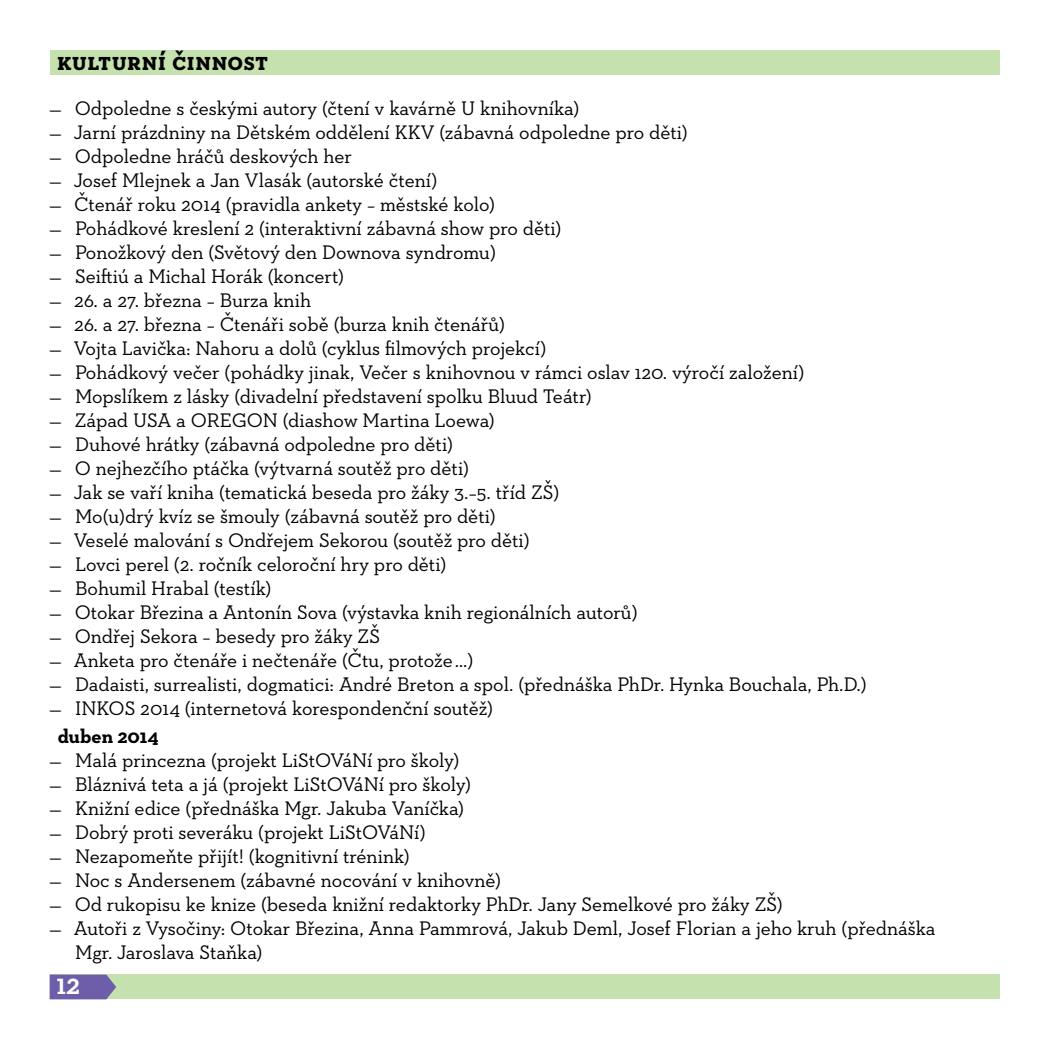
<style>
.page{position:relative;width:1049px;height:1049px;background:#fff}
.page>*{position:absolute;margin:0;border:0;box-sizing:border-box;transform-origin:0 0}
.t1{font:700 25px "Neutraface Slab Text";color:#000}
.t2{font:700 22.5px "Neutraface Slab Text";color:#fff}
.t3{font:20px/24px "Neutraface Slab Text";letter-spacing:-.005em;color:#000}
.t4{font:700 20px "Neutraface Slab Text";color:#000}
</style>
<div class="page">
<div style="left:50px;top:50px;width:949px;height:24px;background:#c5e1ae"></div>
<div style="left:50px;top:974px;width:949px;height:25px;background:#c5e1ae"></div>
<svg style="left:50px;top:974px;width:66px;height:25px;background:#7569a9"></svg>
<p class="t1" style="left:57px;top:45px;width:213px">kulturní činnost</p>
<p class="t3" style="left:49px;top:96px;width:531px">— Odpoledne s českými autory (čtení v kavárně U knihovníka)</p>
<p class="t3" style="left:49px;top:120px;width:640px">— Jarní prázdniny na Dětském oddělení KKV (zábavná odpoledne pro děti)</p>
<p class="t3" style="left:49px;top:144px;width:304px">— Odpoledne hráčů deskových her</p>
<p class="t3" style="left:49px;top:168px;width:389px">— Josef Mlejnek a Jan Vlasák (autorské čtení)</p>
<p class="t3" style="left:49px;top:192px;width:447px">— Čtenář roku 2014 (pravidla ankety – městské kolo)</p>
<p class="t3" style="left:49px;top:216px;width:514px">— Pohádkové kreslení 2 (interaktivní zábavná show pro děti)</p>
<p class="t3" style="left:49px;top:240px;width:448px">— Ponožkový den (Světový den Downova syndromu)</p>
<p class="t3" style="left:49px;top:264px;width:296px">— Seiftiú a Michal Horák (koncert)</p>
<p class="t3" style="left:49px;top:288px;width:263px">— 26. a 27. března – Burza knih</p>
<p class="t3" style="left:49px;top:312px;width:457px">— 26. a 27. března – Čtenáři sobě (burza knih čtenářů)</p>
<p class="t3" style="left:49px;top:336px;width:498px">— Vojta Lavička: Nahoru a dolů (cyklus filmových projekcí)</p>
<p class="t3" style="left:49px;top:360px;width:756px">— Pohádkový večer (pohádky jinak, Večer s knihovnou v rámci oslav 120. výročí založení)</p>
<p class="t3" style="left:49px;top:384px;width:544px">— Mopslíkem z lásky (divadelní představení spolku Bluud Teátr)</p>
<p class="t3" style="left:49px;top:408px;width:447px">— Západ USA a OREGON (diashow Martina Loewa)</p>
<p class="t3" style="left:49px;top:432px;width:405px">— Duhové hrátky (zábavná odpoledne pro děti)</p>
<p class="t3" style="left:49px;top:456px;width:421px">— O nejhezčího ptáčka (výtvarná soutěž pro děti)</p>
<p class="t3" style="left:49px;top:480px;width:511px">— Jak se vaří kniha (tematická beseda pro žáky 3.–5. tříd ZŠ)</p>
<p class="t3" style="left:49px;top:504px;width:448px">— Mo(u)drý kvíz se šmouly (zábavná soutěž pro děti)</p>
<p class="t3" style="left:49px;top:528px;width:482px">— Veselé malování s Ondřejem Sekorou (soutěž pro děti)</p>
<p class="t3" style="left:49px;top:552px;width:398px">— Lovci perel (2. ročník celoroční hry pro děti)</p>
<p class="t3" style="left:49px;top:576px;width:224px">— Bohumil Hrabal (testík)</p>
<p class="t3" style="left:49px;top:600px;width:590px">— Otokar Březina a Antonín Sova (výstavka knih regionálních autorů)</p>
<p class="t3" style="left:49px;top:624px;width:332px">— Ondřej Sekora – besedy pro žáky ZŠ</p>
<p class="t3" style="left:49px;top:648px;width:426px">— Anketa pro čtenáře i nečtenáře (Čtu, protože …)</p>
<p class="t3" style="left:49px;top:672px;width:819px">— Dadaisti, surrealisti, dogmatici: André Breton a spol. (přednáška PhDr. Hynka Bouchala, Ph.D.)</p>
<p class="t3" style="left:49px;top:696px;width:445px">— INKOS 2014 (internetová korespondenční soutěž)</p>
<p class="t4" style="left:58px;top:723px;width:102px">duben 2014</p>
<p class="t3" style="left:49px;top:747px;width:411px">— Malá princezna (projekt LiStOVáNí pro školy)</p>
<p class="t3" style="left:49px;top:771px;width:423px">— Bláznivá teta a já (projekt LiStOVáNí pro školy)</p>
<p class="t3" style="left:49px;top:795px;width:416px">— Knižní edice (přednáška Mgr. Jakuba Vaníčka)</p>
<p class="t3" style="left:49px;top:819px;width:378px">— Dobrý proti severáku (projekt LiStOVáNí)</p>
<p class="t3" style="left:49px;top:843px;width:362px">— Nezapomeňte přijít! (kognitivní trénink)</p>
<p class="t3" style="left:49px;top:867px;width:453px">— Noc s Andersenem (zábavné nocování v knihovně)</p>
<p class="t3" style="left:49px;top:891px;width:735px">— Od rukopisu ke knize (beseda knižní redaktorky PhDr. Jany Semelkové pro žáky ZŠ)</p>
<p class="t3" style="left:75px;top:915px;width:862px;text-indent:-26px">— Autoři z Vysočiny: Otokar Březina, Anna Pammrová, Jakub Deml, Josef Florian a jeho kruh (přednáška<br>Mgr. Jaroslava Staňka)</p>
<p class="t2" style="left:57px;top:972px;width:25px">12</p>
</div>
